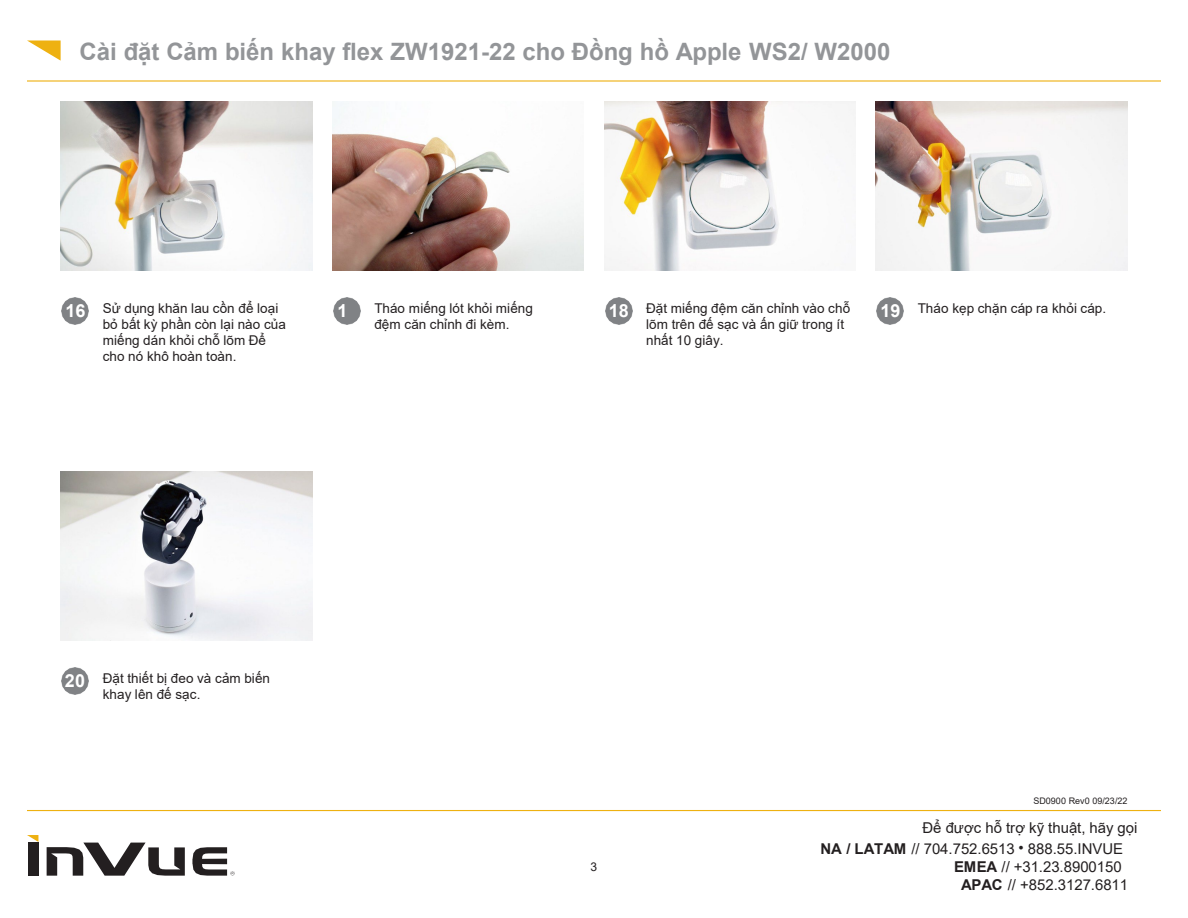
<style>
.page{position:relative;width:1188px;height:918px;background:#fff}
.page>*{position:absolute;margin:0;border:0;box-sizing:border-box;transform-origin:0 0}
.t1{font:700 24px "Arial";color:#939598}
.t2{font:700 18px "Arial";letter-spacing:.005em;color:#fff}
.t3{font:15px "Arial";color:#231f20}
.t4{font:13.5px/16.2px "Arial";letter-spacing:.005em;color:#231f20}
.t5{font:12px "Arial";color:#231f20}
.t6{font:9px "Arial";letter-spacing:.005em;color:#231f20}
.s1{font-weight:700}
</style>
<div class="page">
<div style="left:28px;top:843px;width:10px;height:33px;background:#231f20"></div>
<svg style="left:47px;top:843px;width:138px;height:33px"></svg>
<svg style="left:27px;top:835px;width:11px;height:7px"></svg>
<svg style="left:193px;top:847px;width:42px;height:29px"></svg>
<hr style="left:27px;top:80px;width:1134px;height:2px;background:#eeb111">
<svg style="left:27px;top:40px;width:34px;height:21px"></svg>
<hr style="left:27px;top:810px;width:1134px;height:1px;background:#eeb111">
<img style="left:62px;top:297px;width:27px;height:27px">
<img style="left:61px;top:102px;width:251px;height:168px">
<img style="left:333px;top:297px;width:27px;height:27px">
<img style="left:332px;top:102px;width:252px;height:168px">
<img style="left:605px;top:297px;width:27px;height:27px">
<img style="left:604px;top:102px;width:252px;height:168px">
<img style="left:877px;top:297px;width:27px;height:27px">
<img style="left:876px;top:102px;width:251px;height:168px">
<img style="left:62px;top:667px;width:27px;height:27px">
<img style="left:61px;top:472px;width:251px;height:168px">
<p class="t1" style="left:80px;top:34px;width:812px">Cài đặt Cảm biến khay flex ZW1921-22 cho Đồng hồ Apple WS2/ W2000</p>
<p class="t2" style="left:65px;top:298px;width:22px">16</p>
<p class="t4" style="left:103px;top:300px;width:185px">Sử dụng khăn lau cồn để loại bỏ bất kỳ phần còn lại nào của miếng dán khỏi chỗ lõm Để cho nó khô hoàn toàn.</p>
<p class="t2" style="left:337px;top:298px;width:12px">1</p>
<p class="t4" style="left:374px;top:300px;width:160px">Tháo miếng lót khỏi miếng đệm căn chỉnh đi kèm.</p>
<p class="t2" style="left:609px;top:298px;width:22px">18</p>
<p class="t4" style="left:646px;top:300px;width:206px">Đặt miếng đệm căn chỉnh vào chỗ lõm trên đế sạc và ấn giữ trong ít nhất 10 giây.</p>
<p class="t2" style="left:881px;top:298px;width:22px">19</p>
<p class="t4" style="left:918px;top:300px;width:190px">Tháo kẹp chặn cáp ra khỏi cáp.</p>
<p class="t2" style="left:65px;top:668px;width:22px">20</p>
<p class="t4" style="left:103px;top:670px;width:169px">Đặt thiết bị đeo và cảm biến khay lên đế sạc.</p>
<p class="t5" style="left:591px;top:859px;width:8px">3</p>
<p class="t6" style="left:1033px;top:795px;width:96px">SD0900 Rev0 09/23/22</p>
<p class="t3" style="left:922px;top:818px;width:216px">Để được hỗ trợ kỹ thuật, hãy gọi</p>
<p class="t3" style="left:820px;top:839px;width:304px"><span class="s1">NA / LATAM</span> // 704.752.6513 • 888.55.INVUE</p>
<p class="t3" style="left:954px;top:857px;width:169px"><span class="s1">EMEA</span> // +31.23.8900150</p>
<p class="t3" style="left:961px;top:875px;width:169px"><span class="s1">APAC</span> // +852.3127.6811</p>
</div>
